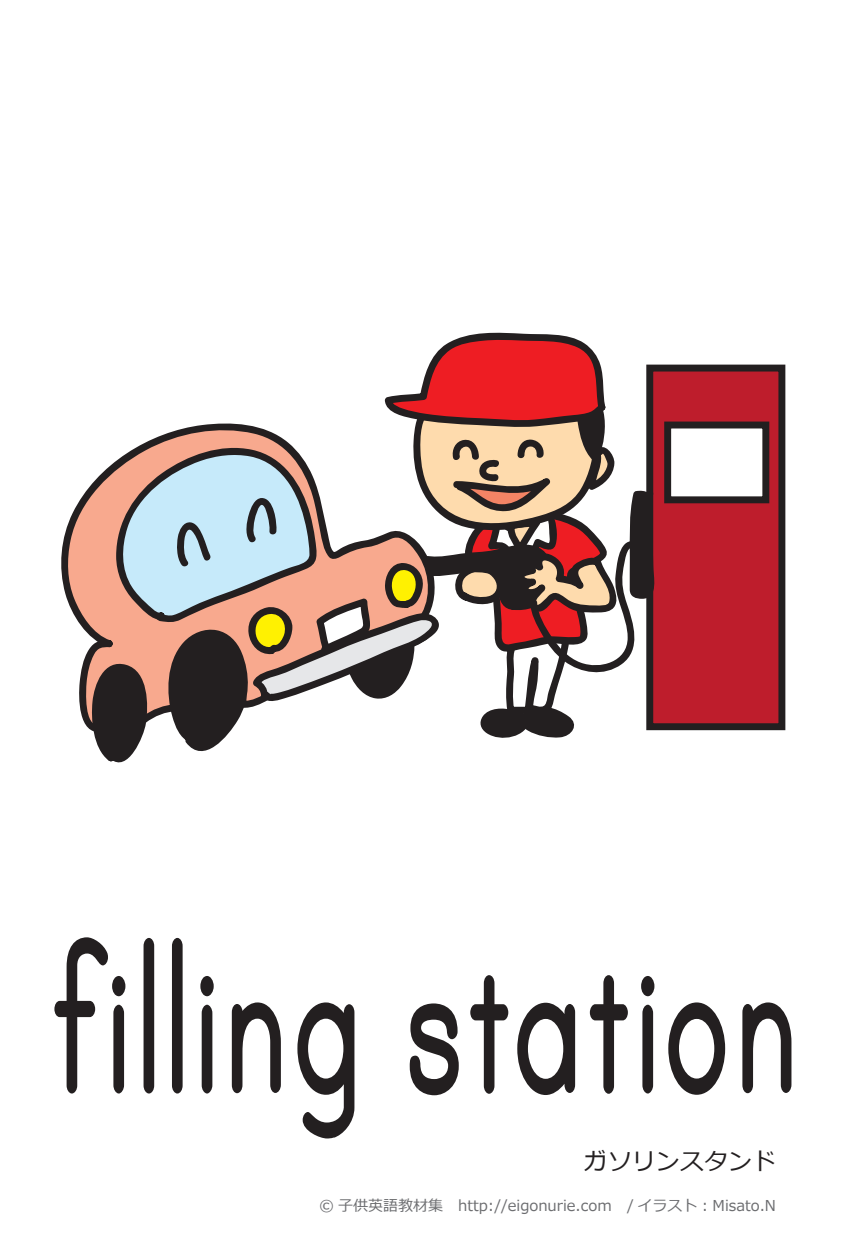
<style>
.page{position:relative;width:851px;height:1259px;background:#fff}
.page>*{position:absolute;margin:0;border:0;box-sizing:border-box;transform-origin:0 0}
.t1{font:257.1px "Print Bold OT";color:#231f20;scale:.66 1}
.t2{font:24px "Meiryo";color:#231f20}
.t3{font:15px "Meiryo";color:#6c6d70}
</style>
<div class="page">
<div style="left:646px;top:364px;width:139px;height:366px;background:#be1d2c;border:7px solid #231f20"></div>
<div style="left:664px;top:421px;width:105px;height:82px;background:#fff;border:7px solid #231f20"></div>
<svg style="left:61px;top:490px;width:26px;height:237px"></svg>
<svg style="left:87px;top:332px;width:572px;height:431px"></svg>
<p class="t1" style="left:49px;top:899px;width:1139px">filling station</p>
<p class="t2" style="left:584px;top:1144px;width:193px">ガソリンスタンド</p>
<p class="t3" style="left:319px;top:1195px;width:458px">© 子供英語教材集　http://eigonurie.com / イラスト：Misato.N</p>
</div>
